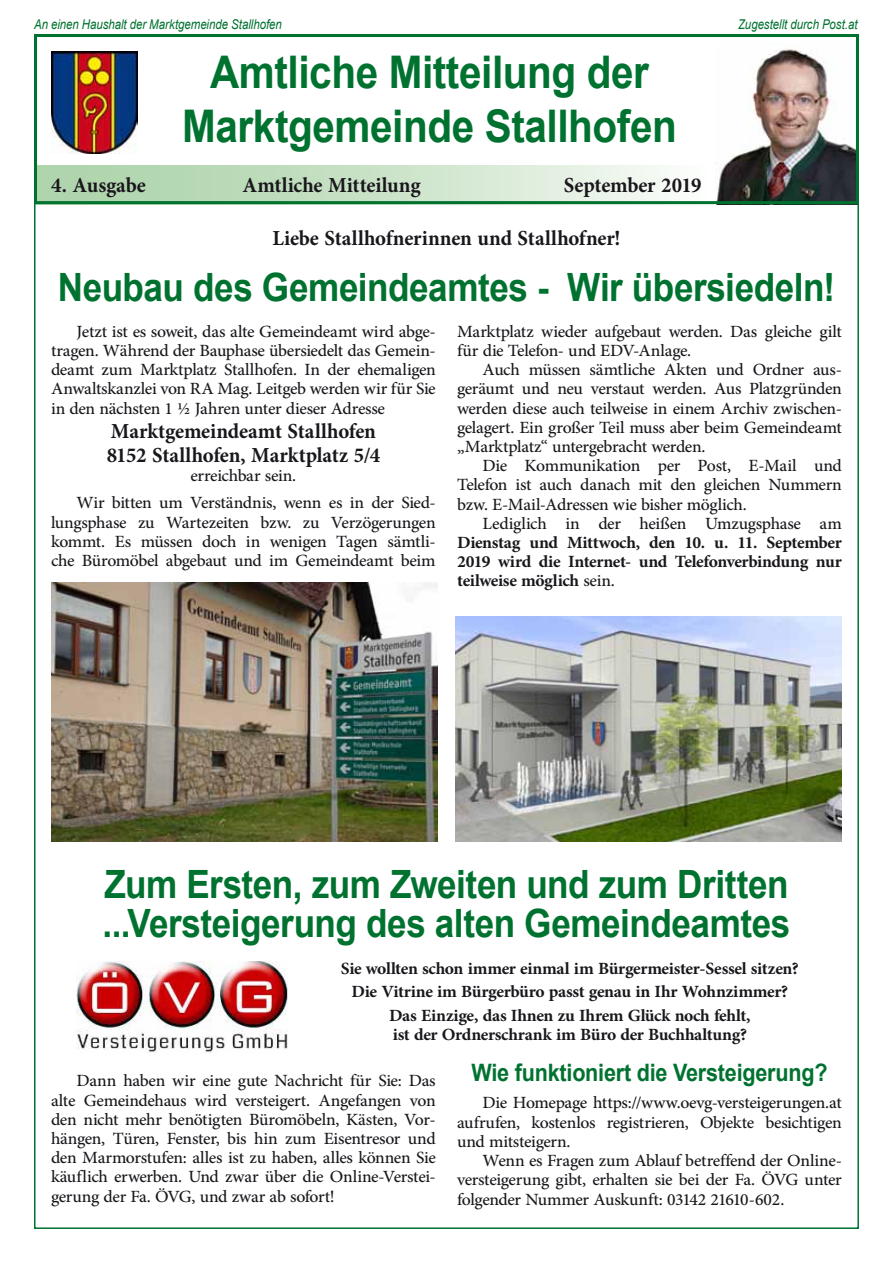
<style>
.page{position:relative;width:893px;height:1263px;background:#fff}
.page>*{position:absolute;margin:0;border:0;box-sizing:border-box;transform-origin:0 0}
.t1{font:700 45px/54px "Arial";letter-spacing:-.01em;color:#007230;text-align:center;scale:.9 1}
.t2{font:700 39px/39px "Arial";letter-spacing:-.015em;color:#007230;scale:.9 1}
.t3{font:700 30px/24px "Adobe Arabic";letter-spacing:-.005em;color:#1a171c;scale:.95 1}
.t4{font:24px/19.2px "Adobe Arabic";letter-spacing:-.015em;color:#1a171c;text-align:justify}
.t5{font:700 24px/19.2px "Adobe Arabic";letter-spacing:-.015em;color:#1a171c;text-align:justify}
.t6{font:700 24px "Arial";letter-spacing:-.01em;color:#007230;scale:.9 1}
.t7{font:italic 13.5px "Arial";letter-spacing:-.005em;color:#007230;scale:.85 1}
.s1{font-weight:400}
</style>
<div class="page">
<img style="left:51px;top:51px;width:87px;height:102px">
<div style="left:34px;top:166px;width:685px;height:38px;background:linear-gradient(to right,#a4cfa2,#f8fbf6)"></div>
<img style="left:716px;top:49px;width:139px;height:151px">
<div style="left:34px;top:34px;width:825px;height:170px;border:3px solid #007230"></div>
<img style="left:455px;top:617px;width:387px;height:225px">
<img style="left:51px;top:583px;width:387px;height:259px">
<img style="left:77px;top:961px;width:211px;height:91px">
<p class="t7" style="left:34px;top:15px;width:293px">An einen Haushalt der Marktgemeinde Stallhofen</p>
<p class="t7" style="left:738px;top:15px;width:142px">Zugestellt durch Post.at</p>
<h1 class="t1" style="left:182px;top:46px;width:551px">Amtliche Mitteilung der<br>Marktgemeinde Stallhofen</h1>
<p class="t3" style="left:51px;top:170px;width:101px">4. Ausgabe</p>
<p class="t3" style="left:242px;top:170px;width:189px">Amtliche Mitteilung</p>
<p class="t3" style="left:564px;top:170px;width:146px">September 2019</p>
<p class="t3" style="left:272px;top:223px;width:368px">Liebe Stallhofnerinnen und Stallhofner!</p>
<h2 class="t2" style="left:58px;top:268px;width:865px">Neubau des Gemeindeamtes - Wir übersiedeln!</h2>
<p class="t4" style="left:51px;top:319px;width:386px;text-indent:26px">Jetzt ist es soweit, das alte Gemeindeamt wird abge&shy;tragen. Während der Bauphase übersiedelt das Gemein&shy;deamt zum Marktplatz Stallhofen. In der ehemaligen Anwaltskanzlei von RA Mag. Leitgeb werden wir für Sie in den nächsten 1 ½ Jahren unter dieser Adresse</p>
<p class="t3" style="left:107px;top:415px;width:289px">Marktgemeindeamt Stallhofen<br>8152 Stallhofen, Marktplatz 5/4</p>
<p class="t4" style="left:77px;top:459px;width:361px;line-height:27.8px;text-indent:114px">erreichbar sein.<br>Wir bitten um Verständnis, wenn es in der Sied-</p>
<p class="t4" style="left:51px;top:510px;width:386px">lungsphase zu Wartezeiten bzw. zu Verzögerungen kommt. Es müssen doch in wenigen Tagen sämtli&shy;che Büromöbel abgebaut und im Gemeindeamt beim</p>
<p class="t4" style="left:457px;top:319px;width:386px">Marktplatz wieder aufgebaut werden. Das gleiche gilt für die Telefon- und EDV-Anlage.</p>
<p class="t4" style="left:457px;top:357px;width:386px;text-indent:26px">Auch müssen sämtliche Akten und Ordner aus&shy;geräumt und neu verstaut werden. Aus Platzgründen werden diese auch teilweise in einem Archiv zwischen&shy;gelagert. Ein großer Teil muss aber beim Gemeindeamt „Marktplatz“ untergebracht werden.</p>
<p class="t4" style="left:457px;top:453px;width:386px;text-indent:26px">Die Kommunikation per Post, E-Mail und Telefon ist auch danach mit den gleichen Nummern bzw. E-Mail-Adressen wie bisher möglich.</p>
<p class="t4" style="left:483px;top:511px;width:361px">Lediglich in der heißen Umzugsphase am</p>
<p class="t5" style="left:457px;top:530px;width:386px">Dienstag und Mittwoch, den 10. u. 11. September 2019 wird die Internet- und Telefonverbindung nur teilweise möglich <span class="s1">sein.</span></p>
<h2 class="t2" style="left:103px;top:866px;width:766px">Zum Ersten, zum Zweiten und zum Dritten ...Versteigerung des alten Gemeindeamtes</h2>
<p class="t5" style="left:341px;top:954px;width:459px;line-height:23.4px;text-align:center">Sie wollten schon immer einmal im Bürgermeister-Sessel sitzen?<br>Die Vitrine im Bürgerbüro passt genau in Ihr Wohnzimmer?<br>Das Einzige, das Ihnen zu Ihrem Glück noch fehlt,</p>
<p class="t5" style="left:393px;top:1022px;width:356px">ist der Ordnerschrank im Büro der Buchhaltung?</p>
<p class="t4" style="left:51px;top:1068px;width:386px;text-indent:26px">Dann haben wir eine gute Nachricht für Sie: Das alte Gemeindehaus wird versteigert. Angefangen von den nicht mehr benötigten Büromöbeln, Kästen, Vor&shy;hängen, Türen, Fenster, bis hin zum Eisentresor und den Marmorstufen: alles ist zu haben, alles können Sie käuflich erwerben. Und zwar über die Online-Verstei&shy;gerung der Fa. ÖVG, und zwar ab sofort!</p>
<p class="t6" style="left:471px;top:1055px;width:397px">Wie funktioniert die Versteigerung?</p>
<p class="t4" style="left:457px;top:1090px;width:386px;text-indent:26px">Die Homepage https://www.oevg-versteigerungen.at aufrufen, kostenlos registrieren, Objekte besichtigen und mitsteigern.</p>
<p class="t4" style="left:457px;top:1148px;width:386px;text-indent:26px">Wenn es Fragen zum Ablauf betreffend der Online&shy;versteigerung gibt, erhalten sie bei der Fa. ÖVG unter folgender Nummer Auskunft: 03142 21610-602.</p>
</div>
